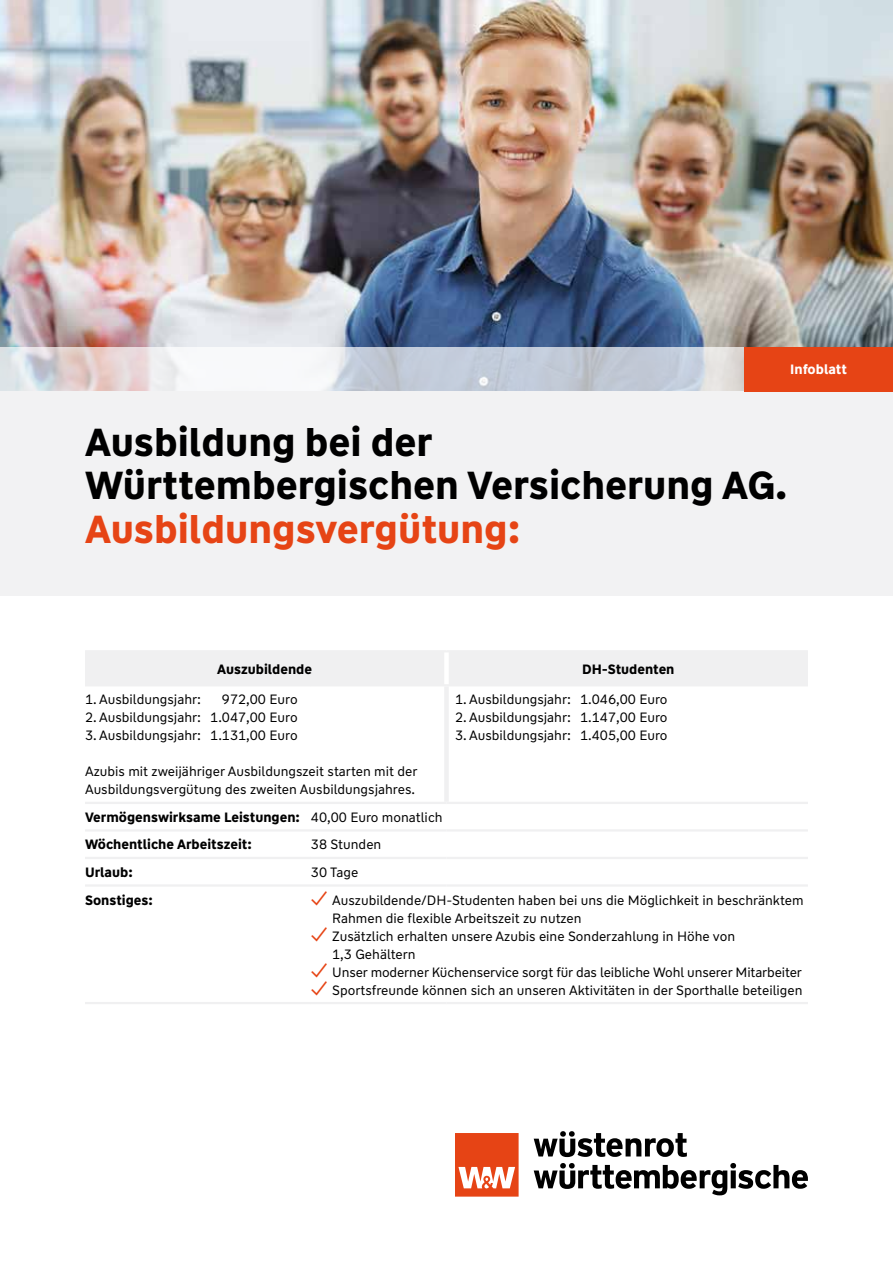
<style>
.page{position:relative;width:893px;height:1263px;background:#fff}
.page>*{position:absolute;margin:0;border:0;box-sizing:border-box;transform-origin:0 0}
.t1{font:700 39px/43.5px "WW Type";color:#000}
.t2{font:700 39px "WW Type";color:#e64415}
.t3{font:13.5px/18px "WW Type";color:#000}
.t4{font:700 13.5px/27.6px "WW Type";color:#000}
.t5{font:700 13.5px "WW Type";color:#fff}
.s1{font-weight:400}
.s2{font-size:19.5px;color:#e64415}
</style>
<div class="page">
<img style="left:0;top:0;width:893px;height:347px">
<div style="left:85px;top:652px;width:723px;height:32px;background:#f0f0f1"></div>
<hr style="left:85px;top:650px;width:226px;height:2px;background:#f0f0f1">
<hr style="left:311px;top:650px;width:135px;height:2px;background:#f0f0f1">
<hr style="left:446px;top:650px;width:362px;height:2px;background:#f0f0f1">
<hr style="left:85px;top:684px;width:226px;height:2px;background:#f0f0f1">
<hr style="left:311px;top:684px;width:135px;height:2px;background:#f0f0f1">
<hr style="left:446px;top:684px;width:362px;height:2px;background:#f0f0f1">
<hr style="left:446px;top:802px;width:362px;height:2px;background:#f0f0f1">
<div style="left:444px;top:686px;width:5px;height:116px;background:#f0f0f1"></div>
<hr style="left:85px;top:802px;width:226px;height:2px;background:#f0f0f1">
<hr style="left:311px;top:802px;width:135px;height:2px;background:#f0f0f1">
<hr style="left:85px;top:829px;width:226px;height:2px;background:#f0f0f1">
<hr style="left:311px;top:829px;width:135px;height:2px;background:#f0f0f1">
<hr style="left:446px;top:829px;width:362px;height:2px;background:#f0f0f1">
<hr style="left:85px;top:857px;width:226px;height:2px;background:#f0f0f1">
<hr style="left:311px;top:857px;width:135px;height:2px;background:#f0f0f1">
<hr style="left:446px;top:857px;width:362px;height:2px;background:#f0f0f1">
<hr style="left:85px;top:884px;width:226px;height:3px;background:#f0f0f1">
<hr style="left:311px;top:884px;width:135px;height:3px;background:#f0f0f1">
<hr style="left:446px;top:884px;width:362px;height:3px;background:#f0f0f1">
<hr style="left:85px;top:1002px;width:226px;height:2px;background:#f0f0f1">
<hr style="left:311px;top:1002px;width:135px;height:2px;background:#f0f0f1">
<hr style="left:446px;top:1002px;width:362px;height:2px;background:#f0f0f1">
<div style="left:444px;top:652px;width:5px;height:32px;background:#fff"></div>
<svg style="left:0;top:347px;width:744px;height:44px"></svg>
<div style="left:0;top:391px;width:893px;height:204px;background:#f2f2f3"></div>
<div style="left:744px;top:347px;width:149px;height:44px;background:#e64415"></div>
<svg style="left:455px;top:1133px;width:64px;height:63px"></svg>
<svg style="left:534px;top:1131px;width:153px;height:26px"></svg>
<svg style="left:534px;top:1163px;width:274px;height:32px"></svg>
<p class="t5" style="left:790px;top:360px;width:58px">Infoblatt</p>
<h1 class="t1" style="left:85px;top:420px;width:704px">Ausbildung bei der<br>Württembergischen Versicherung AG.</h1>
<h1 class="t2" style="left:85px;top:503px;width:437px">Ausbildungsvergütung:</h1>
<p class="t4" style="left:217px;top:655px;width:96px">Auszubildende</p>
<p class="t4" style="left:582px;top:655px;width:94px">DH-Studenten</p>
<p class="t3" style="left:85px;top:691px;width:118px">1. Ausbildungsjahr:</p>
<p class="t3" style="left:222px;top:691px;width:77px">972,00 Euro</p>
<p class="t3" style="left:85px;top:709px;width:214px">2. Ausbildungsjahr: 1.047,00 Euro</p>
<p class="t3" style="left:85px;top:727px;width:214px">3. Ausbildungsjahr: 1.131,00 Euro</p>
<p class="t3" style="left:85px;top:763px;width:334px">Azubis mit zweijähriger Ausbildungszeit starten mit der<br>Ausbildungsvergütung des zweiten Ausbildungsjahres.</p>
<p class="t4" style="left:85px;top:803px;width:359px">Vermögenswirksame Leistungen: <span class="s1">40,00 Euro monatlich<br></span>Wöchentliche Arbeitszeit:</p>
<p class="t3" style="left:311px;top:836px;width:72px">38 Stunden</p>
<p class="t3" style="left:455px;top:691px;width:214px">1. Ausbildungsjahr: 1.046,00 Euro</p>
<p class="t3" style="left:455px;top:709px;width:214px">2. Ausbildungsjahr: 1.147,00 Euro</p>
<p class="t3" style="left:455px;top:727px;width:214px">3. Ausbildungsjahr: 1.405,00 Euro</p>
<p class="t4" style="left:85px;top:858px;width:49px">Urlaub:</p>
<p class="t3" style="left:311px;top:863px;width:49px">30 Tage</p>
<p class="t4" style="left:85px;top:886px;width:69px">Sonstiges:</p>
<p class="t3" style="left:332px;top:891px;width:473px;text-indent:-21px"><span class="s2">✓</span> Auszubildende/DH-Studenten haben bei uns die Möglichkeit in beschränktem<br>Rahmen die flexible Arbeitszeit zu nutzen</p>
<p class="t3" style="left:332px;top:927px;width:404px;text-indent:-21px"><span class="s2">✓</span> Zusätzlich erhalten unsere Azubis eine Sonderzahlung in Höhe von<br>1,3 Gehältern</p>
<p class="t3" style="left:311px;top:963px;width:492px"><span class="s2">✓</span> Unser moderner Küchenservice sorgt für das leibliche Wohl unserer Mitarbeiter</p>
<p class="t3" style="left:311px;top:981px;width:493px"><span class="s2">✓</span> Sportsfreunde können sich an unseren Aktivitäten in der Sporthalle beteiligen</p>
</div>
